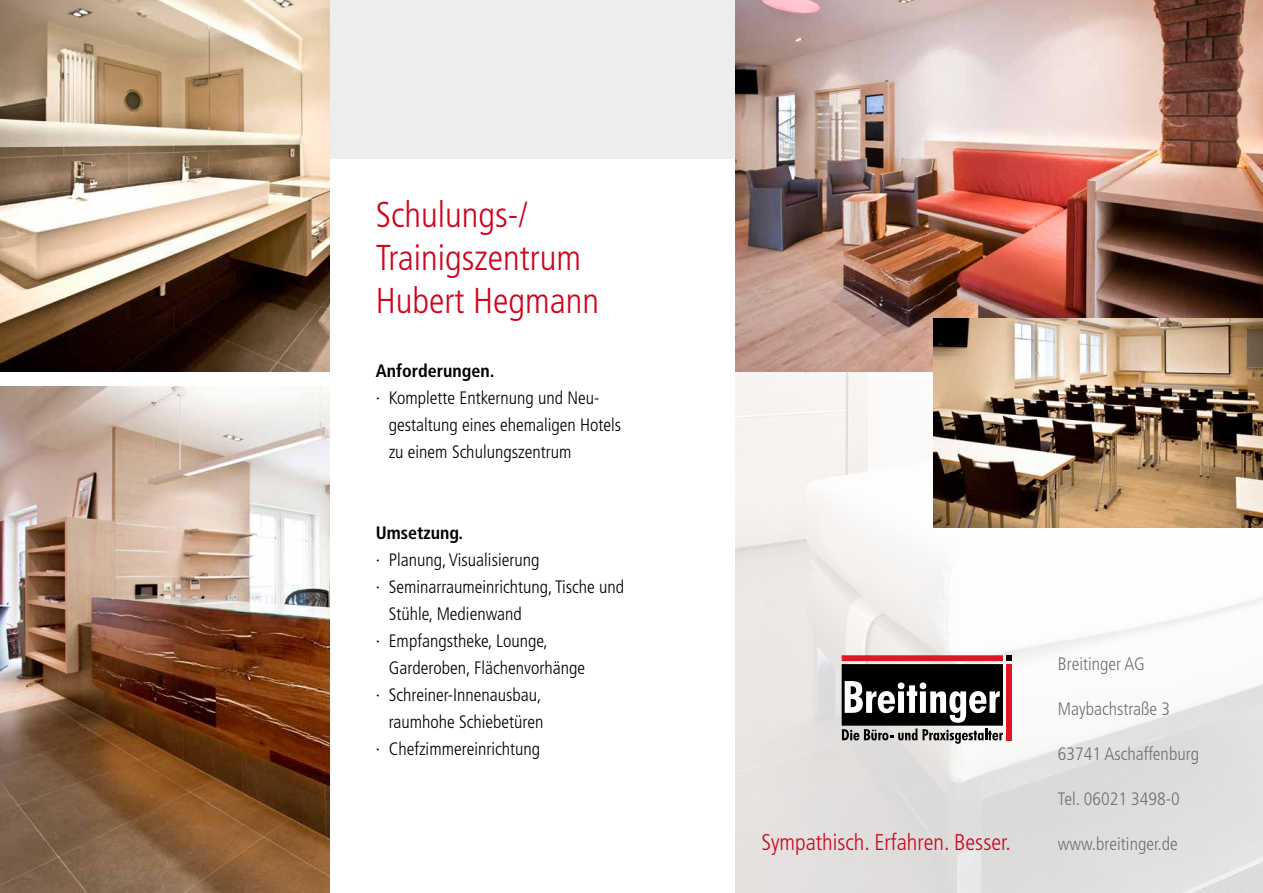
<style>
.page{position:relative;width:1263px;height:893px;background:#fff}
.page>*{position:absolute;margin:0;border:0;box-sizing:border-box;transform-origin:0 0}
.t1{font:300 condensed 36px/43.2px "Frutiger";color:#cd071e}
.t2{font:300 condensed 22.8px "Frutiger";color:#cd071e}
.t3{font:300 condensed 18px/27px "Frutiger";color:#000}
.t4{font:300 condensed 18px "Frutiger";color:#707172}
.t5{font:700 condensed 18px "Frutiger";color:#000}
</style>
<div class="page">
<img style="left:736px;top:371px;width:527px;height:522px">
<div style="left:266px;top:0;width:744px;height:158px;background:#eceded"></div>
<img style="left:0;top:0;width:330px;height:371px">
<img style="left:0;top:387px;width:330px;height:506px">
<img style="left:736px;top:0;width:527px;height:371px">
<img style="left:933px;top:318px;width:330px;height:209px">
<svg style="left:842px;top:655px;width:170px;height:89px"></svg>
<h1 class="t1" style="left:376px;top:193px;width:225px">Schulungs-/<br>Trainigszentrum<br>Hubert Hegmann</h1>
<p class="t5" style="left:376px;top:360px;width:120px">Anforderungen.</p>
<p class="t3" style="left:389px;top:385px;width:234px;text-indent:-13px">· Komplette Entkernung und Neu&shy;gestaltung eines ehemaligen Hotels zu einem Schulungszentrum</p>
<p class="t5" style="left:376px;top:522px;width:89px">Umsetzung.</p>
<p class="t3" style="left:376px;top:546px;width:165px">· Planung, Visualisierung</p>
<p class="t3" style="left:376px;top:573px;width:250px">· Seminarraumeinrichtung, Tische und</p>
<p class="t3" style="left:389px;top:600px;width:134px">Stühle, Medienwand</p>
<p class="t3" style="left:376px;top:627px;width:173px">· Empfangstheke, Lounge,</p>
<p class="t3" style="left:389px;top:654px;width:198px">Garderoben, Flächenvorhänge</p>
<p class="t3" style="left:376px;top:681px;width:167px">· Schreiner-Innenausbau,</p>
<p class="t3" style="left:389px;top:708px;width:156px">raumhohe Schiebetüren</p>
<p class="t3" style="left:376px;top:735px;width:166px">· Chefzimmereinrichtung</p>
<p class="t2" style="left:761px;top:829px;width:251px">Sympathisch. Erfahren. Besser.</p>
<p class="t4" style="left:1058px;top:654px;width:89px">Breitinger AG</p>
<p class="t4" style="left:1058px;top:699px;width:114px">Maybachstraße 3</p>
<p class="t4" style="left:1058px;top:744px;width:143px">63741 Aschaffenburg</p>
<p class="t4" style="left:1058px;top:789px;width:124px">Tel. 06021 3498-0</p>
<p class="t4" style="left:1058px;top:834px;width:121px">www.breitinger.de</p>
</div>
